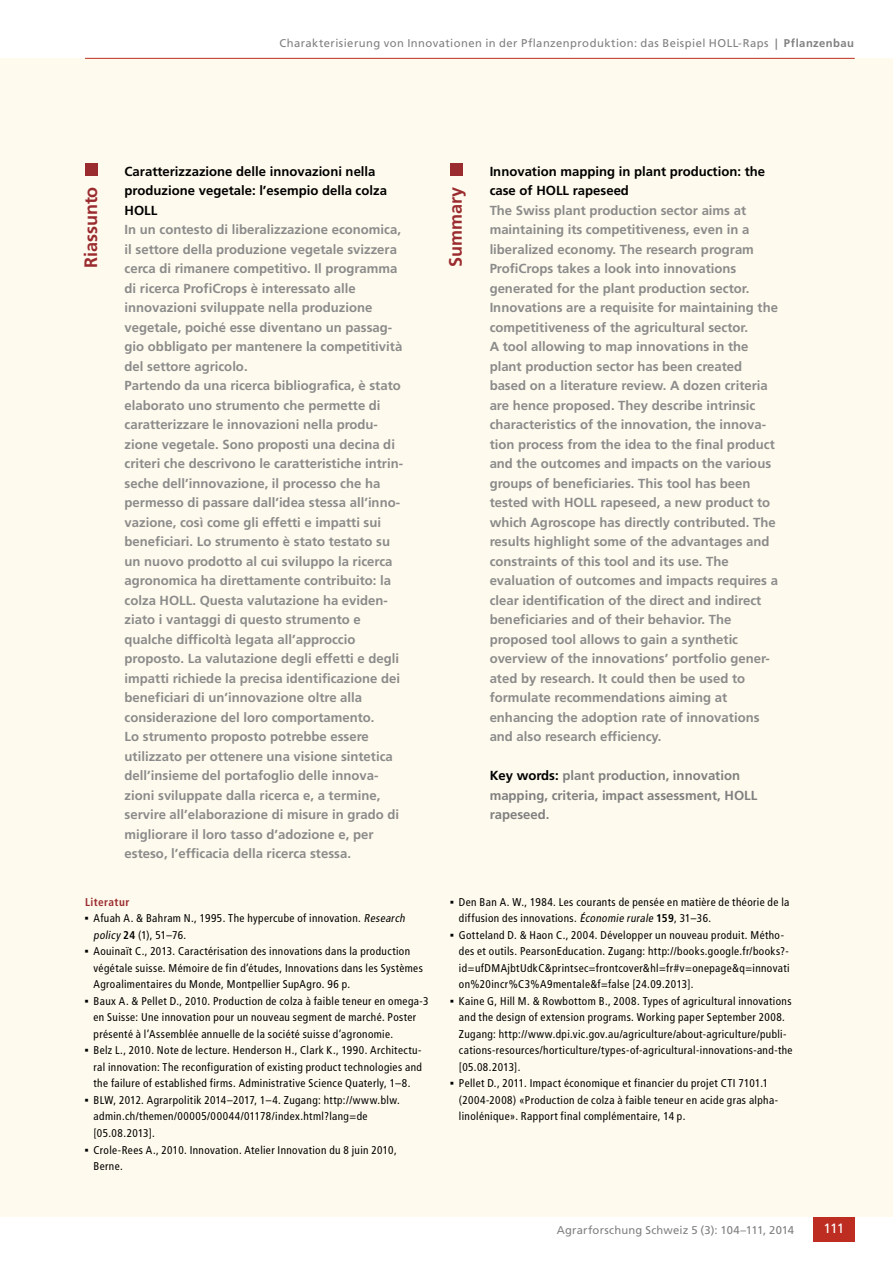
<style>
.page{position:relative;width:893px;height:1263px;background:#fff}
.page>*{position:absolute;margin:0;border:0;box-sizing:border-box;transform-origin:0 0}
.t1{font:700 18px "Frutiger LT Std";letter-spacing:-.005em;color:#9a2b2f}
.t2{font:13.5px "Frutiger LT Std";color:#fff}
.t3{font:700 13.2px/19.5px "Frutiger LT Std";color:#8b8b8b}
.t4{font:700 13.2px/19.5px "Frutiger LT Std";color:#000}
.t5{font:700 13.2px/19.5px "Frutiger LT Std";color:#808080}
.t6{font:condensed 11.25px/16.5px "Frutiger LT Std";letter-spacing:.035em;color:#000}
.t7{font:11.25px "Frutiger LT Std";letter-spacing:.04em;color:#808080}
.t8{font:11.25px "Frutiger LT Std";letter-spacing:.015em;color:#808080}
.t9{font:700 condensed 11.25px "Frutiger LT Std";letter-spacing:.04em;color:#9a2b2f}
.s1{font-weight:700}
.s2{color:#000}
.s3{font-family:"Universal Newswith Comm Pi";font-stretch:normal}
.s4{font-style:italic}
</style>
<div class="page">
<hr style="left:85px;top:1216px;width:770px;height:1px;background:#bd2d21">
<div style="left:813px;top:1216px;width:42px;height:26px;background:#bd2d21"></div>
<div style="left:0;top:58px;width:893px;height:1158px;background:#fefaed"></div>
<hr style="left:85px;top:58px;width:770px;height:1px;background:#bd2d21">
<div style="left:85px;top:163px;width:13px;height:13px;background:#9a2b2f"></div>
<div style="left:450px;top:163px;width:13px;height:13px;background:#9a2b2f"></div>
<p class="t7" style="left:279px;top:36px;width:576px">Charakterisierung von Innovationen in der Pflanzenproduktion: das Beispiel HOLL-Raps <span class="s1">| Pflanzenbau</span></p>
<p class="t4" style="left:125px;top:161px;width:264px">Caratterizzazione delle innovazioni nella produzione vegetale: l’esempio della colza<br>HOLL</p>
<p class="t3" style="left:125px;top:220px;width:280px">In un contesto di liberalizzazione economica, il settore della produzione vegetale svizzera cerca di rimanere competitivo. Il programma di ricerca ProfiCrops è interessato alle innovazioni sviluppate nella produzione vegetale, poiché esse diventano un passag&shy;gio obbligato per mantenere la competitività del settore agricolo.<br>Partendo da una ricerca bibliografica, è stato elaborato uno strumento che permette di caratterizzare le innovazioni nella produ&shy;zione vegetale. Sono proposti una decina di criteri che descrivono le caratteristiche intrin&shy;seche dell’innovazione, il processo che ha permesso di passare dall’idea stessa all’inno&shy;vazione, così come gli effetti e impatti sui beneficiari. Lo strumento è stato testato su un nuovo prodotto al cui sviluppo la ricerca agronomica ha direttamente contribuito: la colza HOLL. Questa valutazione ha eviden&shy;ziato i vantaggi di questo strumento e qualche difficoltà legata all’approccio proposto. La valutazione degli effetti e degli impatti richiede la precisa identificazione dei beneficiari di un’innovazione oltre alla considerazione del loro comportamento.<br>Lo strumento proposto potrebbe essere utilizzato per ottenere una visione sintetica dell’insieme del portafoglio delle innova&shy;zioni sviluppate dalla ricerca e, a termine, servire all’elaborazione di misure in grado di migliorare il loro tasso d’adozione e, per esteso, l’efficacia della ricerca stessa.</p>
<h1 class="t1" style="left:80px;top:268px;width:83px;rotate:-90deg">Riassunto</h1>
<h1 class="t1" style="left:445px;top:267px;width:82px;rotate:-90deg">Summary</h1>
<p class="t4" style="left:490px;top:161px;width:277px">Innovation mapping in plant production: the case of HOLL rapeseed</p>
<p class="t3" style="left:490px;top:200px;width:290px">The Swiss plant production sector aims at maintaining its competitiveness, even in a liberalized economy. The research program ProfiCrops takes a look into innovations generated for the plant production sector.<br>Innovations are a requisite for maintaining the competitiveness of the agricultural sector.<br>A tool allowing to map innovations in the plant production sector has been created based on a literature review. A dozen criteria are hence proposed. They describe intrinsic characteristics of the innovation, the innova&shy;tion process from the idea to the final product and the outcomes and impacts on the various groups of beneficiaries. This tool has been tested with HOLL rapeseed, a new product to which Agroscope has directly contributed. The results highlight some of the advantages and constraints of this tool and its use. The evaluation of outcomes and impacts requires a clear identification of the direct and indirect beneficiaries and of their behavior. The proposed tool allows to gain a synthetic overview of the innovations’ portfolio gener&shy;ated by research. It could then be used to formulate recommendations aiming at enhancing the adoption rate of innovations and also research efficiency.</p>
<p class="t5" style="left:490px;top:766px;width:269px"><span class="s2">Key words:</span> plant production, innovation mapping, criteria, impact assessment, HOLL rapeseed.</p>
<p class="t9" style="left:85px;top:895px;width:46px">Literatur</p>
<p class="t6" style="left:94px;top:910px;width:315px;text-indent:-9px"><span class="s3">▪</span> Afuah A. &amp; Bahram N., 1995. The hypercube of innovation. <span class="s4">Research policy</span> <span class="s1">24</span> (1), 51–76.</p>
<p class="t6" style="left:94px;top:943px;width:331px;text-indent:-9px"><span class="s3">▪</span> Aouinaït C., 2013. Caractérisation des innovations dans la production végétale suisse. Mémoire de fin d’études, Innovations dans les Systèmes<br>Agroalimentaires du Monde, Montpellier SupAgro. 96 p.</p>
<p class="t6" style="left:94px;top:993px;width:336px;text-indent:-9px"><span class="s3">▪</span> Baux A. &amp; Pellet D., 2010. Production de colza à faible teneur en omega-3 en Suisse: Une innovation pour un nouveau segment de marché. Poster présenté à l’Assemblée annuelle de la société suisse d’agronomie.</p>
<p class="t6" style="left:94px;top:1042px;width:330px;text-align:justify;text-indent:-9px"><span class="s3">▪</span> Belz L., 2010. Note de lecture. Henderson H., Clark K., 1990. Architectu&shy;ral innovation: The reconfiguration of existing product technologies and the failure of established firms. Administrative Science Quaterly, 1–8.</p>
<p class="t6" style="left:94px;top:1092px;width:308px;text-indent:-9px"><span class="s3">▪</span> BLW, 2012. Agrarpolitik 2014–2017, 1–4. Zugang: http://www.blw. admin.ch/themen/00005/00044/01178/index.html?lang=de [05.08.2013].</p>
<p class="t6" style="left:94px;top:1141px;width:305px;text-indent:-9px"><span class="s3">▪</span> Crole-Rees A., 2010. Innovation. Atelier Innovation du 8 juin 2010,<br>Berne.</p>
<p class="t6" style="left:459px;top:894px;width:332px;text-indent:-9px"><span class="s3">▪</span> Den Ban A. W., 1984. Les courants de pensée en matière de théorie de la diffusion des innovations. <span class="s4">Économie rurale</span><span class="s1">159</span>, 31–36.</p>
<p class="t6" style="left:459px;top:927px;width:332px;text-indent:-9px"><span class="s3">▪</span> Gotteland D. &amp; Haon C., 2004. Développer un nouveau produit. Métho&shy;des et outils. PearsonEducation. Zugang: http://books.google.fr/books?- id=ufDMAjbtUdkC&amp;printsec=frontcover&amp;hl=fr#v=onepage&amp;q=innovati on%20incr%C3%A9mentale&amp;f=false [24.09.2013].</p>
<p class="t6" style="left:459px;top:993px;width:335px;text-indent:-9px"><span class="s3">▪</span> Kaine G, Hill M. &amp; Rowbottom B., 2008. Types of agricultural innovations and the design of extension programs. Working paper September 2008.<br>Zugang: http://www.dpi.vic.gov.au/agriculture/about-agriculture/publi&shy;cations-resources/horticulture/types-of-agricultural-innovations-and-the [05.08.2013].</p>
<p class="t6" style="left:459px;top:1075px;width:321px;text-indent:-9px"><span class="s3">▪</span> Pellet D., 2011. Impact économique et financier du projet CTI 7101.1 (2004-2008) «Production de colza à faible teneur en acide gras alpha&shy;linolénique». Rapport final complémentaire, 14 p.</p>
<p class="t8" style="left:557px;top:1223px;width:239px">Agrarforschung Schweiz 5 (3): 104–111, 2014</p>
<p class="t2" style="left:823px;top:1221px;width:22px">111</p>
</div>
